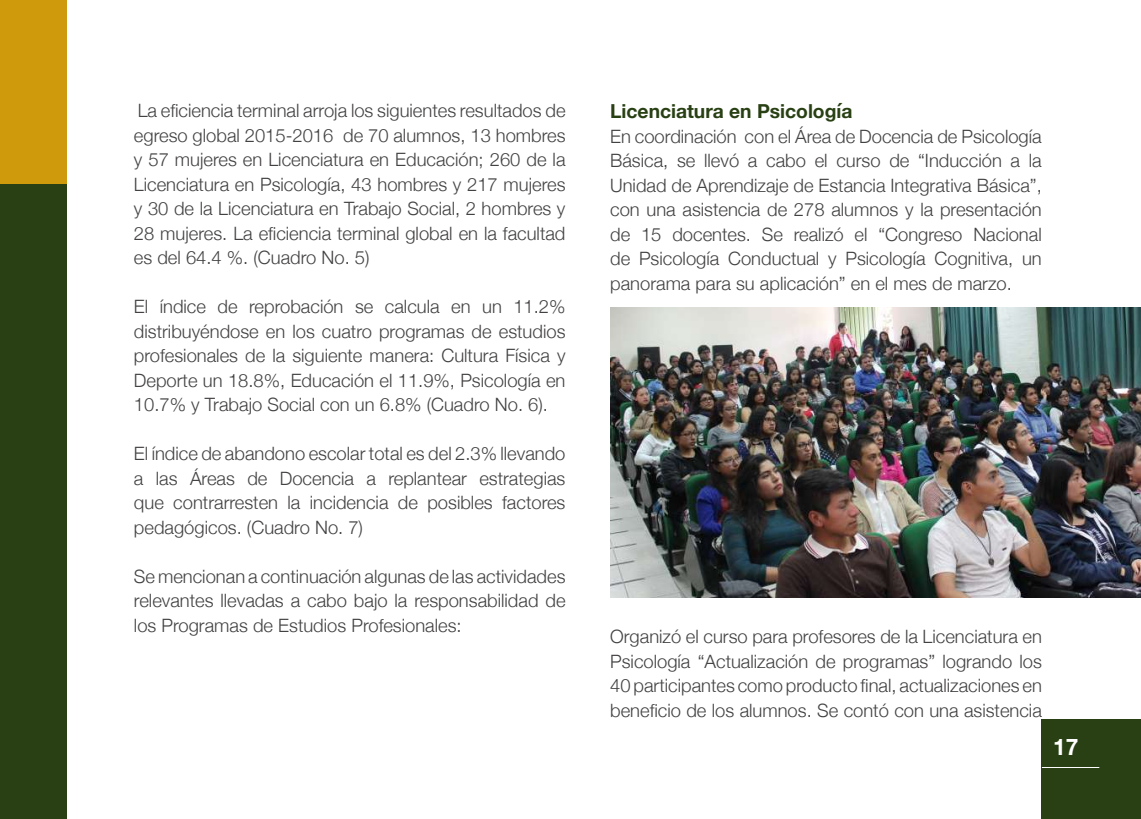
<style>
.page{position:relative;width:1141px;height:819px;background:#fff}
.page>*{position:absolute;margin:0;border:0;box-sizing:border-box;transform-origin:0 0}
.t1{font:700 22.75px "Helvetica Neue";color:#fff}
.t2{font:700 19.25px "Helvetica Neue";color:#284013}
.t3{font:300 18.38px/24.5px "Helvetica Neue";color:#434141;text-align:justify}
</style>
<div class="page">
<div style="left:0;top:0;width:66px;height:819px;background:#284013"></div>
<div style="left:0;top:0;width:66px;height:184px;background:#cf9b0c"></div>
<div style="left:1042px;top:719px;width:99px;height:100px;background:#284013"></div>
<hr style="left:1042px;top:767px;width:57px;height:1px;background:#fff">
<img style="left:610px;top:308px;width:531px;height:289px">
<p class="t3" style="left:134px;top:97px;width:433px">La eficiencia terminal arroja los siguientes resultados de egreso global 2015-2016 de 70 alumnos, 13 hombres y 57 mujeres en Licenciatura en Educación; 260 de la Licenciatura en Psicología, 43 hombres y 217 mujeres y 30 de la Licenciatura en Trabajo Social, 2 hombres y 28 mujeres. La eficiencia terminal global en la facultad es del 64.4 %. (Cuadro No. 5)</p>
<p class="t3" style="left:134px;top:293px;width:433px">El índice de reprobación se calcula en un 11.2% distribuyéndose en los cuatro programas de estudios profesionales de la siguiente manera: Cultura Física y Deporte un 18.8%, Educación el 11.9%, Psicología en 10.7% y Trabajo Social con un 6.8% (Cuadro No. 6).</p>
<p class="t3" style="left:134px;top:440px;width:433px">El índice de abandono escolar total es del 2.3% llevando a las Áreas de Docencia a replantear estrategias que contrarresten la incidencia de posibles factores pedagógicos. (Cuadro No. 7)</p>
<p class="t3" style="left:134px;top:562px;width:433px">Se mencionan a continuación algunas de las actividades relevantes llevadas a cabo bajo la responsabilidad de los Programas de Estudios Profesionales:</p>
<p class="t2" style="left:610px;top:96px;width:244px">Licenciatura en Psicología</p>
<p class="t3" style="left:610px;top:122px;width:433px">En coordinación con el Área de Docencia de Psicología Básica, se llevó a cabo el curso de “Inducción a la Unidad de Aprendizaje de Estancia Integrativa Básica”, con una asistencia de 278 alumnos y la presentación de 15 docentes. Se realizó el “Congreso Nacional de Psicología Conductual y Psicología Cognitiva, un panorama para su aplicación” en el mes de marzo.</p>
<p class="t3" style="left:610px;top:623px;width:433px">Organizó el curso para profesores de la Licenciatura en Psicología “Actualización de programas” logrando los 40 participantes como producto final, actualizaciones en beneficio de los alumnos. Se contó con una asistencia</p>
<p class="t1" style="left:1053px;top:728px;width:27px">17</p>
</div>
